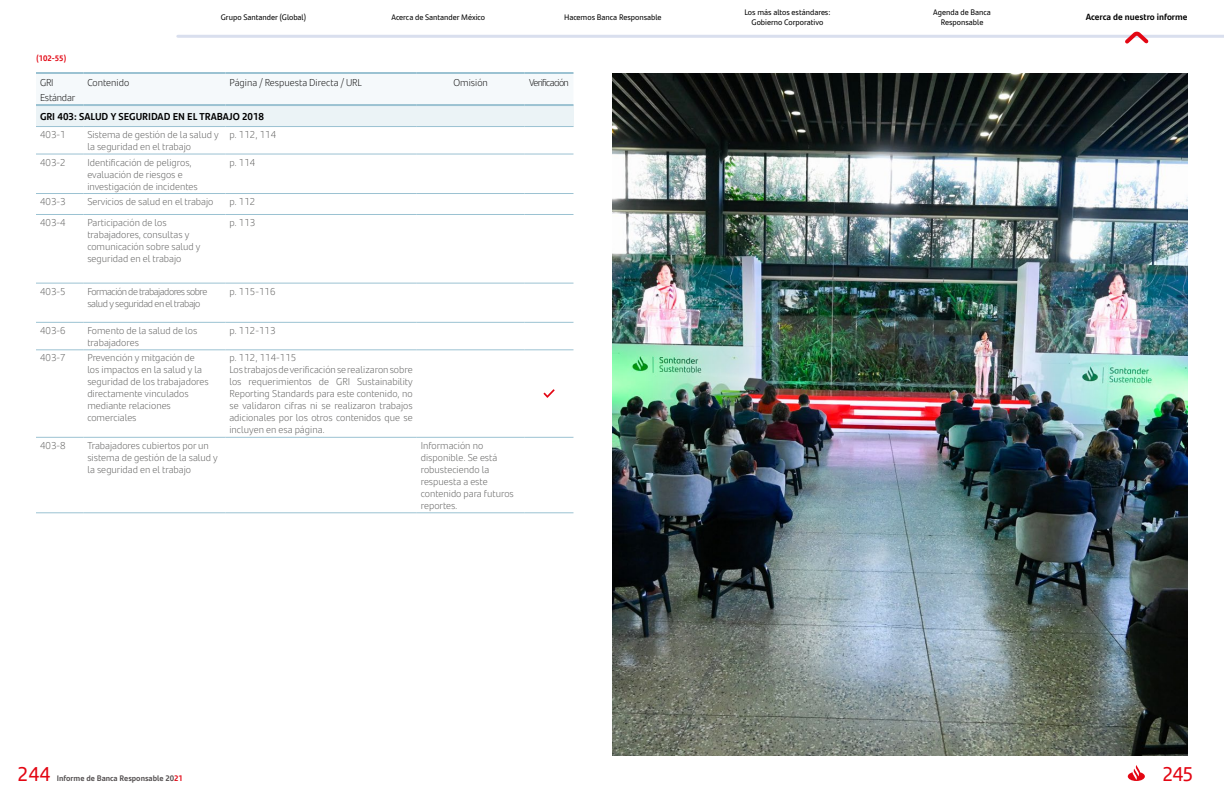
<style>
.page{position:relative;width:1224px;height:792px;background:#fff}
.page>*{position:absolute;margin:0;border:0;box-sizing:border-box;transform-origin:0 0}
.t1{font:20px "Santander Headline";letter-spacing:-.025em;color:#e30613}
.t2{font:300 10px/12px "Santander Text";color:#575756}
.t3{font:300 10px/15px "Santander Text";letter-spacing:-.005em;color:#000}
.t4{font:300 10px/12px "Santander Text";letter-spacing:-.05em;color:#575756}
.t5{font:700 10px "Santander Text";color:#000}
.t6{font:300 10px "Santander Text";letter-spacing:-.07em;color:#000}
.t7{font:700 9px "Santander Text";color:#000}
.t8{font:8px/9.6px "Santander Text";color:#000;text-align:center}
.t9{font:700 8px "Santander Text";color:#545051}
.t10{font:700 8px "Santander Text";color:#e30613}
.s1{color:#e30613}
</style>
<div class="page">
<hr style="left:178px;top:35px;width:1046px;height:3px;background:#d9dfee">
<svg style="left:1128px;top:765px;width:17px;height:16px"></svg>
<svg style="left:1125px;top:31px;width:24px;height:13px"></svg>
<div style="left:36px;top:105px;width:537px;height:22px;background:#ebf3f6"></div>
<hr style="left:36px;top:72px;width:47px;height:2px;background:#9bc2d2">
<hr style="left:83px;top:72px;width:142px;height:2px;background:#9bc2d2">
<hr style="left:225px;top:72px;width:192px;height:2px;background:#9bc2d2">
<hr style="left:417px;top:72px;width:108px;height:2px;background:#9bc2d2">
<hr style="left:525px;top:72px;width:48px;height:2px;background:#9bc2d2">
<hr style="left:36px;top:104px;width:47px;height:2px;background:#9bc2d2">
<hr style="left:83px;top:104px;width:142px;height:2px;background:#9bc2d2">
<hr style="left:225px;top:104px;width:192px;height:2px;background:#9bc2d2">
<hr style="left:417px;top:104px;width:108px;height:2px;background:#9bc2d2">
<hr style="left:525px;top:104px;width:48px;height:2px;background:#9bc2d2">
<hr style="left:36px;top:154px;width:47px;height:1px;background:#9bc2d2">
<hr style="left:83px;top:154px;width:142px;height:1px;background:#9bc2d2">
<hr style="left:225px;top:154px;width:192px;height:1px;background:#9bc2d2">
<hr style="left:417px;top:154px;width:108px;height:1px;background:#9bc2d2">
<hr style="left:525px;top:154px;width:48px;height:1px;background:#9bc2d2">
<hr style="left:36px;top:193px;width:47px;height:1px;background:#9bc2d2">
<hr style="left:83px;top:193px;width:142px;height:1px;background:#9bc2d2">
<hr style="left:225px;top:193px;width:192px;height:1px;background:#9bc2d2">
<hr style="left:417px;top:193px;width:108px;height:1px;background:#9bc2d2">
<hr style="left:525px;top:193px;width:48px;height:1px;background:#9bc2d2">
<hr style="left:36px;top:214px;width:47px;height:1px;background:#9bc2d2">
<hr style="left:83px;top:214px;width:142px;height:1px;background:#9bc2d2">
<hr style="left:225px;top:214px;width:192px;height:1px;background:#9bc2d2">
<hr style="left:417px;top:214px;width:108px;height:1px;background:#9bc2d2">
<hr style="left:525px;top:214px;width:48px;height:1px;background:#9bc2d2">
<hr style="left:36px;top:283px;width:47px;height:1px;background:#9bc2d2">
<hr style="left:83px;top:283px;width:142px;height:1px;background:#9bc2d2">
<hr style="left:225px;top:283px;width:192px;height:1px;background:#9bc2d2">
<hr style="left:417px;top:283px;width:108px;height:1px;background:#9bc2d2">
<hr style="left:525px;top:283px;width:48px;height:1px;background:#9bc2d2">
<hr style="left:36px;top:322px;width:47px;height:1px;background:#9bc2d2">
<hr style="left:83px;top:322px;width:142px;height:1px;background:#9bc2d2">
<hr style="left:225px;top:322px;width:192px;height:1px;background:#9bc2d2">
<hr style="left:417px;top:322px;width:108px;height:1px;background:#9bc2d2">
<hr style="left:525px;top:322px;width:48px;height:1px;background:#9bc2d2">
<hr style="left:36px;top:350px;width:47px;height:1px;background:#9bc2d2">
<hr style="left:83px;top:350px;width:142px;height:1px;background:#9bc2d2">
<hr style="left:225px;top:350px;width:192px;height:1px;background:#9bc2d2">
<hr style="left:417px;top:350px;width:108px;height:1px;background:#9bc2d2">
<hr style="left:525px;top:350px;width:48px;height:1px;background:#9bc2d2">
<hr style="left:36px;top:437px;width:47px;height:1px;background:#9bc2d2">
<hr style="left:83px;top:437px;width:142px;height:1px;background:#9bc2d2">
<hr style="left:225px;top:437px;width:192px;height:1px;background:#9bc2d2">
<hr style="left:417px;top:437px;width:108px;height:1px;background:#9bc2d2">
<hr style="left:525px;top:437px;width:48px;height:1px;background:#9bc2d2">
<hr style="left:36px;top:126px;width:47px;height:1px;background:#9bc2d2">
<hr style="left:83px;top:126px;width:142px;height:1px;background:#9bc2d2">
<hr style="left:225px;top:126px;width:192px;height:1px;background:#9bc2d2">
<hr style="left:417px;top:126px;width:108px;height:1px;background:#9bc2d2">
<hr style="left:525px;top:126px;width:48px;height:1px;background:#9bc2d2">
<hr style="left:36px;top:512px;width:47px;height:1px;background:#9bc2d2">
<hr style="left:83px;top:512px;width:142px;height:1px;background:#9bc2d2">
<hr style="left:225px;top:512px;width:192px;height:1px;background:#9bc2d2">
<hr style="left:417px;top:512px;width:108px;height:1px;background:#9bc2d2">
<hr style="left:525px;top:512px;width:48px;height:1px;background:#9bc2d2">
<svg style="left:544px;top:389px;width:11px;height:9px"></svg>
<img style="left:612px;top:74px;width:576px;height:682px">
<p class="t10" style="left:36px;top:52px;width:32px">(102-55)</p>
<p class="t8" style="left:221px;top:12px;width:87px">Grupo Santander (Global)</p>
<p class="t8" style="left:391px;top:12px;width:95px">Acerca de Santander México</p>
<p class="t8" style="left:564px;top:12px;width:99px">Hacemos Banca Responsable</p>
<p class="t8" style="left:744px;top:7px;width:88px">Los más altos estándares:<br>Gobierno Corporativo</p>
<p class="t8" style="left:933px;top:7px;width:59px">Agenda de Banca<br>Responsable</p>
<p class="t7" style="left:1086px;top:10px;width:103px">Acerca de nuestro informe</p>
<p class="t3" style="left:40px;top:75px;width:37px">GRI<br>Estándar</p>
<p class="t3" style="left:87px;top:75px;width:43px">Contenido</p>
<p class="t3" style="left:229px;top:75px;width:134px">Página / Respuesta Directa / URL</p>
<p class="t3" style="left:453px;top:75px;width:36px">Omisión</p>
<p class="t6" style="left:529px;top:75px;width:41px">Verificación</p>
<p class="t5" style="left:40px;top:108px;width:226px">GRI 403: SALUD Y SEGURIDAD EN EL TRABAJO 2018</p>
<p class="t2" style="left:40px;top:128px;width:27px">403-1</p>
<p class="t2" style="left:87px;top:128px;width:133px">Sistema de gestión de la salud y la seguridad en el trabajo</p>
<p class="t2" style="left:229px;top:128px;width:48px">p. 112, 114</p>
<p class="t2" style="left:40px;top:156px;width:27px">403-2</p>
<p class="t2" style="left:87px;top:156px;width:112px">Identificación de peligros, evaluación de riesgos e investigación de incidentes</p>
<p class="t2" style="left:229px;top:156px;width:27px">p. 114</p>
<p class="t2" style="left:40px;top:195px;width:27px">403-3</p>
<p class="t2" style="left:87px;top:195px;width:128px">Servicios de salud en el trabajo</p>
<p class="t2" style="left:229px;top:195px;width:27px">p. 112</p>
<p class="t2" style="left:40px;top:216px;width:27px">403-4</p>
<p class="t2" style="left:87px;top:216px;width:115px">Participación de los trabajadores, consultas y comunicación sobre salud y seguridad en el trabajo</p>
<p class="t2" style="left:229px;top:216px;width:27px">p. 113</p>
<p class="t2" style="left:40px;top:285px;width:27px">403-5</p>
<p class="t4" style="left:87px;top:285px;width:122px">Formación de trabajadores sobre salud y seguridad en el trabajo</p>
<p class="t2" style="left:229px;top:285px;width:48px">p. 115-116</p>
<p class="t2" style="left:40px;top:324px;width:27px">403-6</p>
<p class="t2" style="left:87px;top:324px;width:112px">Fomento de la salud de los trabajadores</p>
<p class="t2" style="left:229px;top:324px;width:48px">p. 112-113</p>
<p class="t2" style="left:40px;top:351px;width:27px">403-7</p>
<p class="t2" style="left:87px;top:351px;width:123px">Prevención y mitgación de los impactos en la salud y la seguridad de los trabajadores directamente vinculados mediante relaciones comerciales</p>
<p class="t2" style="left:229px;top:351px;width:185px">p. 112, 114-115<br>Los trabajos de verificación se realizaron sobre los requerimientos de GRI Sustainability Reporting Standards para este contenido, no se validaron cifras ni se realizaron trabajos adicionales por los otros contenidos que se incluyen en esa página.</p>
<p class="t2" style="left:40px;top:439px;width:27px">403-8</p>
<p class="t2" style="left:87px;top:439px;width:132px">Trabajadores cubiertos por un sistema de gestión de la salud y la seguridad en el trabajo</p>
<p class="t2" style="left:421px;top:439px;width:95px">Información no disponible. Se está robusteciendo la respuesta a este contenido para futuros reportes.</p>
<h1 class="t1" style="left:17px;top:759px;width:34px">244</h1>
<p class="t9" style="left:57px;top:772px;width:128px">Informe de Banca Responsable 20<span class="s1">21</span></p>
<h1 class="t1" style="left:1162px;top:759px;width:32px">245</h1>
</div>
